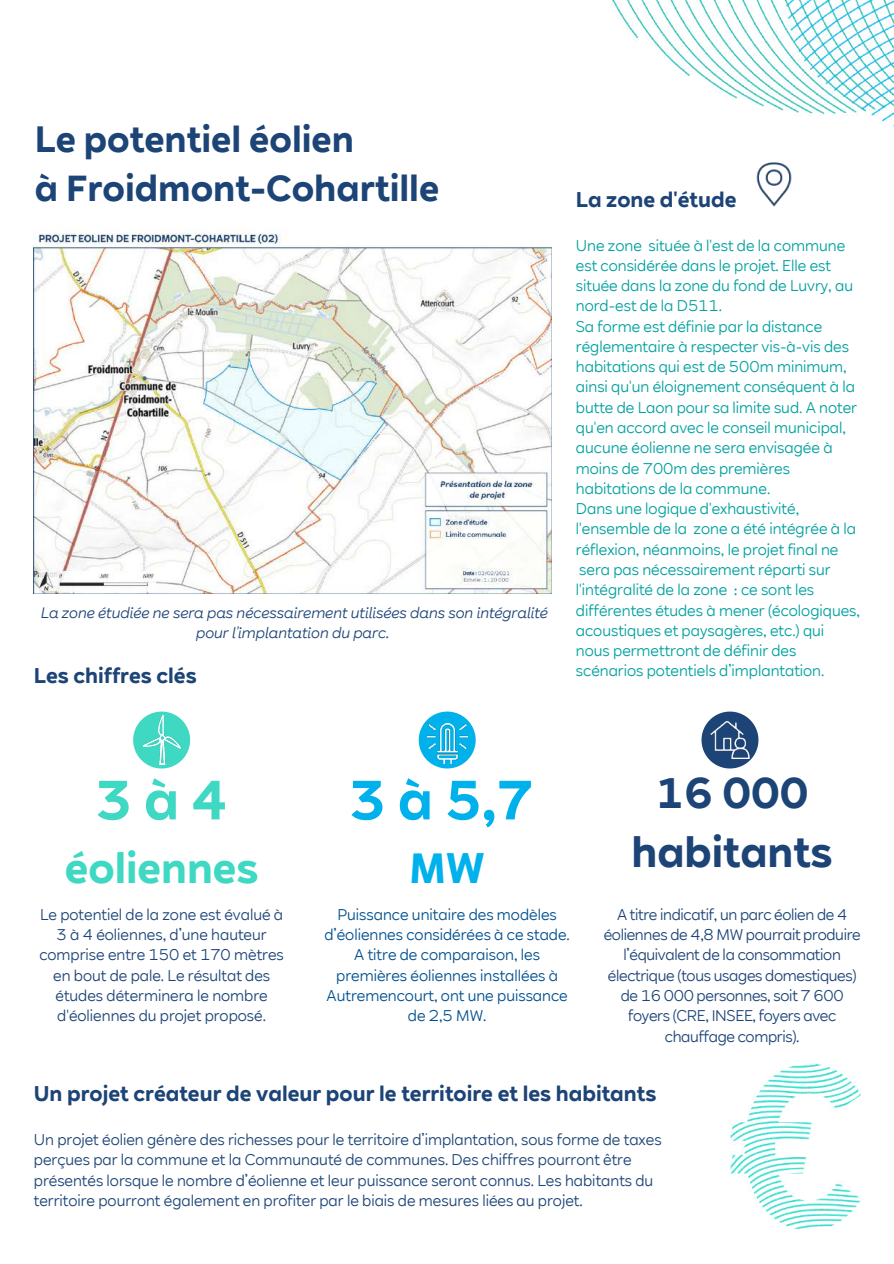
<style>
.page{position:relative;width:894px;height:1264px;background:#fff}
.page>*{position:absolute;margin:0;border:0;box-sizing:border-box;transform-origin:0 0}
.t1{font:700 54px "RWE Sans";color:#00b1eb}
.t2{font:700 54px "RWE Sans";color:#3ed8c3}
.t3{font:700 42px/58.5px "RWE Sans";color:#1d4477;text-align:center}
.t4{font:700 42px "RWE Sans";color:#3ed8c3}
.t5{font:700 42px "RWE Sans";color:#00b1eb}
.t6{font:700 36px/49.5px "RWE Sans";color:#1d4477}
.t7{font:700 21px "RWE Sans";color:#1d4477}
.t8{font:15px/20.2px "RWE Sans";color:#00a19f}
.t9{font:15px/20.2px "RWE Sans";color:#1d4477}
.t10{font:15px/20.2px "RWE Sans";letter-spacing:-.02em;color:#1d4477;text-align:center}
.t11{font:15px/20.2px "RWE Sans";color:#00508f;text-align:center}
.t12{font:italic 15px/20.2px "RWE Sans";color:#1d4477;text-align:center}
</style>
<div class="page">
<img style="left:612px;top:0;width:281px;height:122px">
<img style="left:730px;top:1064px;width:130px;height:164px">
<img style="left:756px;top:162px;width:36px;height:45px">
<svg style="left:133px;top:711px;width:57px;height:57px"></svg>
<img style="left:137px;top:716px;width:49px;height:48px">
<svg style="left:418px;top:711px;width:57px;height:57px"></svg>
<img style="left:427px;top:723px;width:40px;height:40px">
<svg style="left:701px;top:711px;width:57px;height:57px"></svg>
<img style="left:710px;top:720px;width:39px;height:39px">
<img style="left:34px;top:228px;width:517px;height:366px">
<h3 class="t6" style="left:35px;top:114px;width:406px">Le potentiel éolien<br>à Froidmont-Cohartille</h3>
<p class="t12" style="left:41px;top:602px;width:508px">La zone étudiée ne sera pas nécessairement utilisées dans son intégralité pour l'implantation du parc.</p>
<h3 class="t7" style="left:34px;top:662px;width:164px">Les chiffres clés</h3>
<h3 class="t7" style="left:575px;top:186px;width:162px">La zone d'étude</h3>
<p class="t8" style="left:575px;top:235px;width:285px">Une zone située à l'est de la commune est considérée dans le projet. Elle est située dans la zone du fond de Luvry, au nord-est de la D511.<br>Sa forme est définie par la distance réglementaire à respecter vis-à-vis des habitations qui est de 500m minimum, ainsi qu'un éloignement conséquent à la butte de Laon pour sa limite sud. A noter qu'en accord avec le conseil municipal, aucune éolienne ne sera envisagée à moins de 700m des premières habitations de la commune.<br>Dans une logique d'exhaustivité, l'ensemble de la zone a été intégrée à la réflexion, néanmoins, le projet final ne sera pas nécessairement réparti sur l'intégralité de la zone : ce sont les différentes études à mener (écologiques, acoustiques et paysagères, etc.) qui nous permettront de définir des scénarios potentiels d’implantation.</p>
<h1 class="t2" style="left:95px;top:767px;width:134px">3à4</h1>
<h2 class="t4" style="left:65px;top:842px;width:195px">éoliennes</h2>
<h1 class="t1" style="left:349px;top:767px;width:186px">3 à 5,7</h1>
<h2 class="t5" style="left:409px;top:842px;width:77px">MW</h2>
<h2 class="t3" style="left:631px;top:764px;width:203px">16 000 habitants</h2>
<p class="t9" style="left:39px;top:904px;width:246px;text-align:center">Le potentiel de la zone est évalué à<br>3 à 4 éoliennes, d’une hauteur comprise entre 150 et 170 mètres en bout de pale. Le résultat des études déterminera le nombre d'éoliennes du projet proposé.</p>
<p class="t11" style="left:324px;top:904px;width:247px">Puissance unitaire des modèles d’éoliennes considérées à ce stade.<br>A titre de comparaison, les premières éoliennes installées à<br>Autremencourt, ont une puissance de 2,5 MW.</p>
<p class="t10" style="left:603px;top:904px;width:258px">A titre indicatif, un parc éolien de 4 éoliennes de 4,8 MW pourrait produire l’équivalent de la consommation électrique (tous usages domestiques) de 16 000 personnes, soit 7 600 foyers (CRE, INSEE, foyers avec chauffage compris).</p>
<h3 class="t7" style="left:34px;top:1080px;width:624px">Un projet créateur de valeur pour le territoire et les habitants</h3>
<p class="t9" style="left:34px;top:1129px;width:629px">Un projet éolien génère des richesses pour le territoire d’implantation, sous forme de taxes perçues par la commune et la Communauté de communes. Des chiffres pourront être présentés lorsque le nombre d’éolienne et leur puissance seront connus. Les habitants du territoire pourront également en profiter par le biais de mesures liées au projet.</p>
</div>
